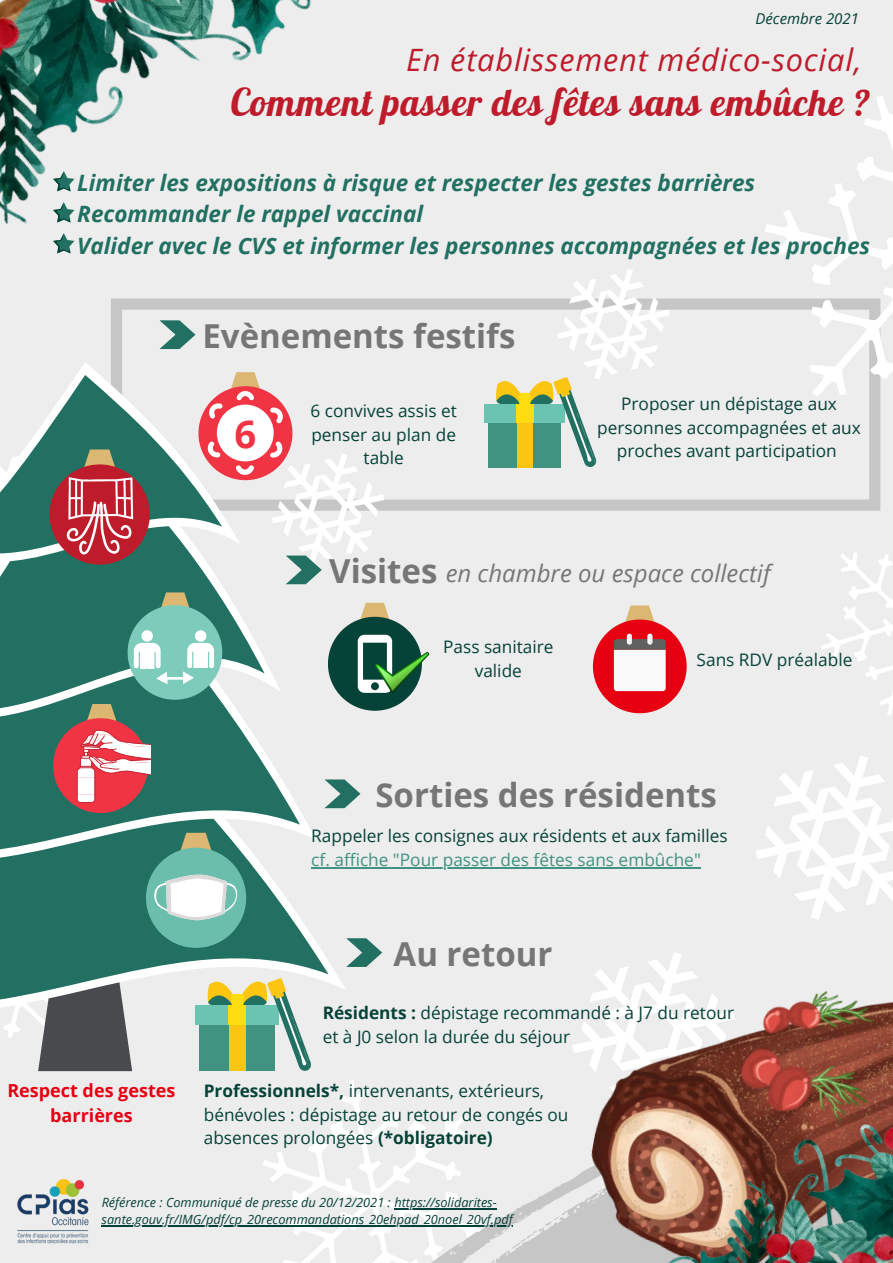
<style>
.page{position:relative;width:893px;height:1263px;background:#ededed}
.page>*{position:absolute;margin:0;border:0;box-sizing:border-box;transform-origin:0 0}
.t1{font:700 38.25px "Open Sans";color:#f13443}
.t2{font:37.58px "Galada";letter-spacing:.025em;color:#be1b2b}
.t3{font:700 33px "Open Sans";color:#767676}
.t4{font:italic 30.83px "Open Sans";letter-spacing:.025em;color:#be1b2b}
.t5{font:italic 24px "Open Sans";color:#767676}
.t6{font:italic 700 22.5px "Open Sans";color:#217062}
.t7{font:700 18px/24.8px "Open Sans";color:#e60012;text-align:center}
.t8{font:17.25px/23.6px "Open Sans";color:#054237;text-align:center}
.t9{font:17.25px "Open Sans";color:#409281}
.t10{font:italic 15px "Open Sans";color:#054237}
.t11{font:italic 12.75px/17.5px "Open Sans";color:#054237}
.s1{font-weight:700}
</style>
<div class="page">
<img style="left:0;top:0;width:454px;height:299px">
<svg style="left:111px;top:299px;width:769px;height:212px"></svg>
<svg style="left:764px;top:96px;width:129px;height:331px"></svg>
<svg style="left:786px;top:496px;width:107px;height:219px"></svg>
<svg style="left:262px;top:1080px;width:124px;height:183px"></svg>
<img style="left:595px;top:952px;width:103px;height:35px">
<img style="left:386px;top:987px;width:507px;height:276px">
<img style="left:17px;top:1178px;width:72px;height:66px">
<svg style="left:311px;top:808px;width:35px;height:182px"></svg>
<svg style="left:311px;top:808px;width:5px;height:106px"></svg>
<svg style="left:0;top:474px;width:269px;height:169px;fill:#217062"></svg>
<svg style="left:0;top:362px;width:240px;height:244px"></svg>
<svg style="left:160px;top:592px;width:30px;height:15px"></svg>
<div style="left:128px;top:605px;width:94px;height:95px;background:#7dcbbb;border-radius:50%"></div>
<div style="left:141px;top:630px;width:12px;height:12px;background:#fff;border-radius:50%"></div>
<div style="left:195px;top:630px;width:11px;height:12px;background:#fff;border-radius:50%"></div>
<svg style="left:0;top:441px;width:128px;height:160px;background:#3f8274"></svg>
<div style="left:50px;top:464px;width:100px;height:101px;background:#be1b2b;border-radius:50%"></div>
<div style="left:198px;top:386px;width:94px;height:94px;background:#f13443;border-radius:50%"></div>
<div style="left:217px;top:405px;width:57px;height:56px;background:#fff;border-radius:50%"></div>
<svg style="left:231px;top:372px;width:29px;height:28px"></svg>
<svg style="left:236px;top:465px;width:18px;height:10px"></svg>
<svg style="left:204px;top:440px;width:18px;height:21px"></svg>
<svg style="left:269px;top:404px;width:17px;height:21px"></svg>
<svg style="left:205px;top:400px;width:19px;height:20px"></svg>
<div style="left:484px;top:404px;width:81px;height:19px;background:#6bc4b1"></div>
<div style="left:488px;top:423px;width:73px;height:44px;background:#409281"></div>
<svg style="left:495px;top:269px;width:175px;height:198px"></svg>
<svg style="left:346px;top:938px;width:36px;height:29px"></svg>
<svg style="left:159px;top:320px;width:36px;height:29px"></svg>
<svg style="left:0;top:643px;width:311px;height:458px"></svg>
<div style="left:593px;top:619px;width:93px;height:94px;background:#e60012;border-radius:50%"></div>
<svg style="left:614px;top:605px;width:51px;height:86px"></svg>
<div style="left:328px;top:617px;width:94px;height:94px;background:#054237;border-radius:50%"></div>
<svg style="left:358px;top:603px;width:71px;height:90px"></svg>
<svg style="left:269px;top:440px;width:115px;height:144px"></svg>
<svg style="left:324px;top:779px;width:36px;height:29px"></svg>
<img style="left:60px;top:471px;width:83px;height:86px">
<hr style="left:311px;top:867px;width:390px;height:1px;background:#409281">
<svg style="left:756px;top:756px;width:137px;height:163px"></svg>
<svg style="left:53px;top:171px;width:22px;height:20px"></svg>
<hr style="left:394px;top:1208px;width:103px;height:1px;background:#054237">
<hr style="left:102px;top:1225px;width:411px;height:1px;background:#054237">
<svg style="left:53px;top:202px;width:22px;height:20px"></svg>
<svg style="left:53px;top:233px;width:22px;height:20px"></svg>
<p class="t10" style="left:755px;top:8px;width:105px">Décembre 2021</p>
<p class="t4" style="left:406px;top:38px;width:457px">En établissement médico-social,</p>
<p class="t2" style="left:231px;top:81px;width:641px">Comment passer des fêtes sans embûche ?</p>
<p class="t6" style="left:77px;top:167px;width:679px">Limiter les expositions à risque et respecter les gestes barrières</p>
<p class="t6" style="left:77px;top:198px;width:347px">Recommander le rappel vaccinal</p>
<p class="t6" style="left:77px;top:230px;width:794px">Valider avec le CVS et informer les personnes accompagnées et les proches</p>
<p class="t3" style="left:202px;top:312px;width:314px">Evènements festifs</p>
<p class="t1" style="left:234px;top:407px;width:23px">6</p>
<p class="t8" style="left:310px;top:398px;width:148px">6 convives assis et penser au plan de table</p>
<p class="t8" style="left:597px;top:392px;width:265px">Proposer un dépistage aux personnes accompagnées et aux proches avant participation</p>
<p class="t3" style="left:329px;top:548px;width:110px">Visites</p>
<p class="t5" style="left:446px;top:556px;width:326px">en chambre ou espace collectif</p>
<p class="t8" style="left:443px;top:635px;width:112px">Pass sanitaire valide</p>
<p class="t8" style="left:696px;top:648px;width:157px">Sans RDV préalable</p>
<p class="t7" style="left:7px;top:1078px;width:169px">Respect des gestes barrières</p>
<p class="t3" style="left:375px;top:772px;width:343px">Sorties des résidents</p>
<p class="t8" style="left:311px;top:823px;width:418px">Rappeler les consignes aux résidents et aux familles</p>
<p class="t9" style="left:311px;top:847px;width:391px">cf. affiche "Pour passer des fêtes sans embûche"</p>
<p class="t3" style="left:393px;top:930px;width:160px">Au retour</p>
<p class="t8" style="left:323px;top:1001px;width:413px;text-align:left"><span class="s1">Résidents :</span> dépistage recommandé : à J7 du retour et à J0 selon la durée du séjour</p>
<p class="t8" style="left:204px;top:1078px;width:366px;text-align:left"><span class="s1">Professionnels*,</span> intervenants, extérieurs, bénévoles : dépistage au retour de congés ou absences prolongées <span class="s1">(*obligatoire)</span></p>
<p class="t11" style="left:102px;top:1193px;width:412px">Référence : Communiqué de presse du 20/12/2021 : https://solidarites&shy;sante.gouv.fr/IMG/pdf/cp_20recommandations_20ehpad_20noel_20vf.pdf</p>
</div>
